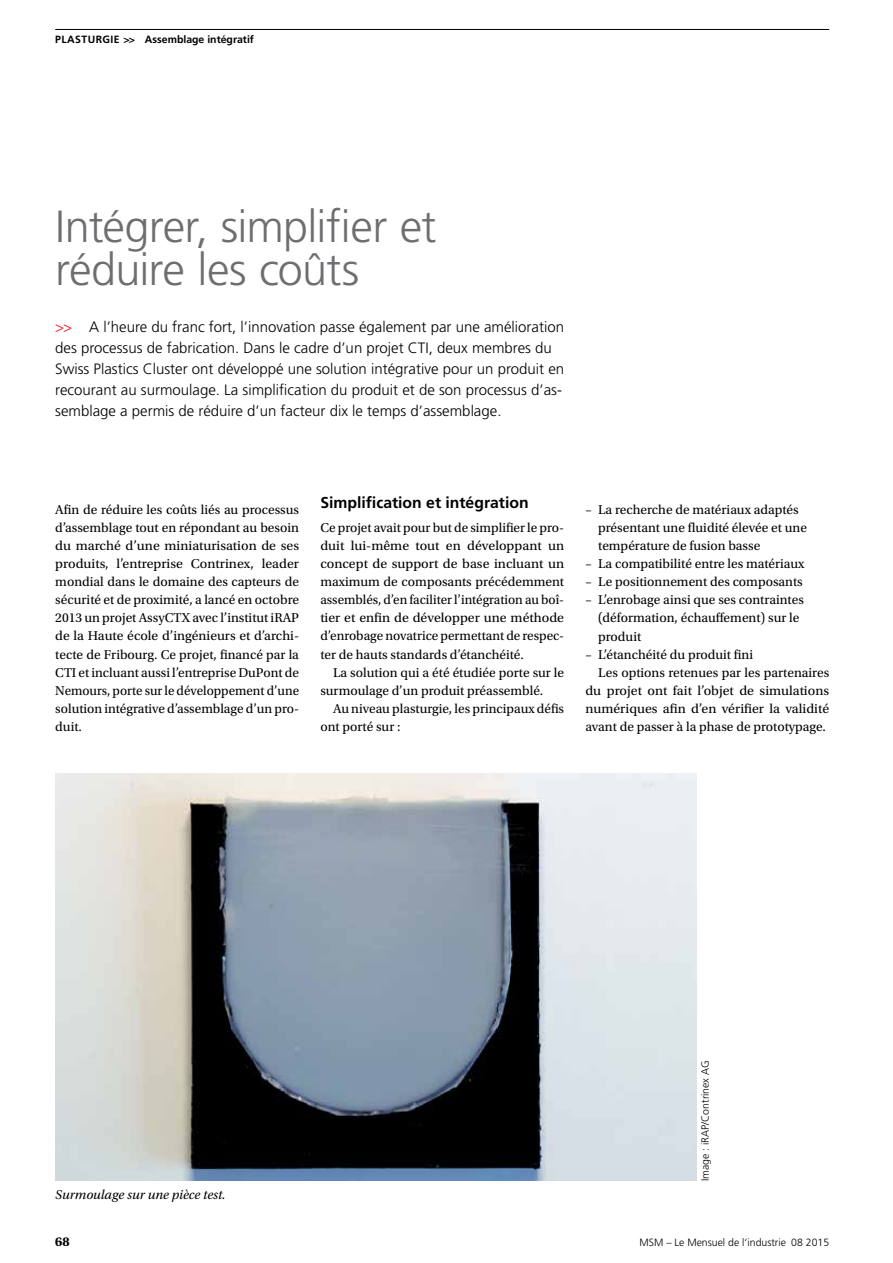
<style>
.page{position:relative;width:893px;height:1263px;background:#fff}
.page>*{position:absolute;margin:0;border:0;box-sizing:border-box;transform-origin:0 0}
.t1{font:300 45px/43.5px "Frutiger LT Std";letter-spacing:-.015em;color:#6d6e71}
.t2{font:700 15.75px "Frutiger LT Std";color:#000}
.t3{font:300 15px/21px "Frutiger LT Std";color:#000}
.t4{font:13.5px/18px "Utopia Std";color:#000}
.t5{font:italic 13.5px "Utopia Std";color:#000}
.t6{font:700 13.5px "Utopia Std";color:#000}
.t7{font:300 10.5px "Frutiger LT Std";color:#000}
.t8{font:700 10.5px "Frutiger LT Std";color:#000}
.s1{color:#ed1d24}
</style>
<div class="page">
<hr style="left:55px;top:29px;width:774px;height:1px;background:#000">
<img style="left:55px;top:774px;width:642px;height:406px">
<p class="t8" style="left:55px;top:33px;width:200px">PLASTURGIE &gt;&gt; Assemblage intégratif</p>
<h1 class="t1" style="left:55px;top:205px;width:383px">Intégrer, simplifier et réduire les coûts</h1>
<p class="t3" style="left:55px;top:316px;width:510px"><span class="s1">&gt;&gt;</span> A l’heure du franc fort, l’innovation passe également par une amélioration des processus de fabrication. Dans le cadre d’un projet CTI, deux membres du Swiss Plastics Cluster ont développé une solution intégrative pour un produit en recourant au surmoulage. La simplification du produit et de son processus d’as&shy;semblage a permis de réduire d’un facteur dix le temps d’assemblage.</p>
<p class="t4" style="left:55px;top:501px;width:245px;text-align:justify">Afin de réduire les coûts liés au processus d’assemblage tout en répondant au besoin du marché d’une miniaturisation de ses produits, l’entreprise Contrinex, leader mondial dans le domaine des capteurs de sécurité et de proximité, a lancé en octobre 2013 un projet AssyCTX avec l’institut iRAP de la Haute école d’ingénieurs et d’archi&shy;tecte de Fribourg. Ce projet, financé par la CTI et incluant aussi l’entreprise DuPont de Nemours, porte sur le développement d’une solution intégrative d’assemblage d’un pro&shy;duit.</p>
<p class="t2" style="left:320px;top:493px;width:210px">Simplification et intégration</p>
<p class="t4" style="left:320px;top:519px;width:245px;text-align:justify">Ce projet avait pour but de simplifier le pro&shy;duit lui-même tout en développant un concept de support de base incluant un maximum de composants précédemment assemblés, d’en faciliter l’intégration au boî&shy;tier et enfin de développer une méthode d’enrobage novatrice permettant de respec&shy;ter de hauts standards d’étanchéité.</p>
<p class="t4" style="left:320px;top:663px;width:245px;text-indent:13px">La solution qui a été étudiée porte sur le surmoulage d’un produit préassemblé.</p>
<p class="t4" style="left:320px;top:699px;width:245px;text-indent:13px">Au niveau plasturgie, les principaux défis ont porté sur :</p>
<p class="t4" style="left:598px;top:501px;width:210px;text-indent:-13px">– La recherche de matériaux adaptés présentant une fluidité élevée et une température de fusion basse</p>
<p class="t4" style="left:585px;top:555px;width:221px">– La compatibilité entre les matériaux</p>
<p class="t4" style="left:585px;top:573px;width:219px">– Le positionnement des composants</p>
<p class="t4" style="left:598px;top:591px;width:207px;text-indent:-13px">– L’enrobage ainsi que ses contraintes (déformation, échauffement) sur le produit</p>
<p class="t4" style="left:585px;top:645px;width:169px">– L’étanchéité du produit fini</p>
<p class="t4" style="left:598px;top:663px;width:233px">Les options retenues par les partenaires</p>
<p class="t4" style="left:585px;top:681px;width:245px">du projet ont fait l’objet de simulations</p>
<p class="t4" style="left:585px;top:699px;width:245px">numériques afin d’en vérifier la validité</p>
<p class="t4" style="left:585px;top:717px;width:242px">avant de passer à la phase de prototypage.</p>
<p class="t5" style="left:55px;top:1187px;width:172px">Surmoulage sur une pièce test.</p>
<p class="t7" style="left:699px;top:1181px;width:122px;rotate:-90deg">Image : iRAP/Contrinex AG</p>
<p class="t6" style="left:55px;top:1234px;width:16px">68</p>
<p class="t7" style="left:639px;top:1236px;width:191px">MSM – Le Mensuel de l‘industrie 08 2015</p>
</div>
